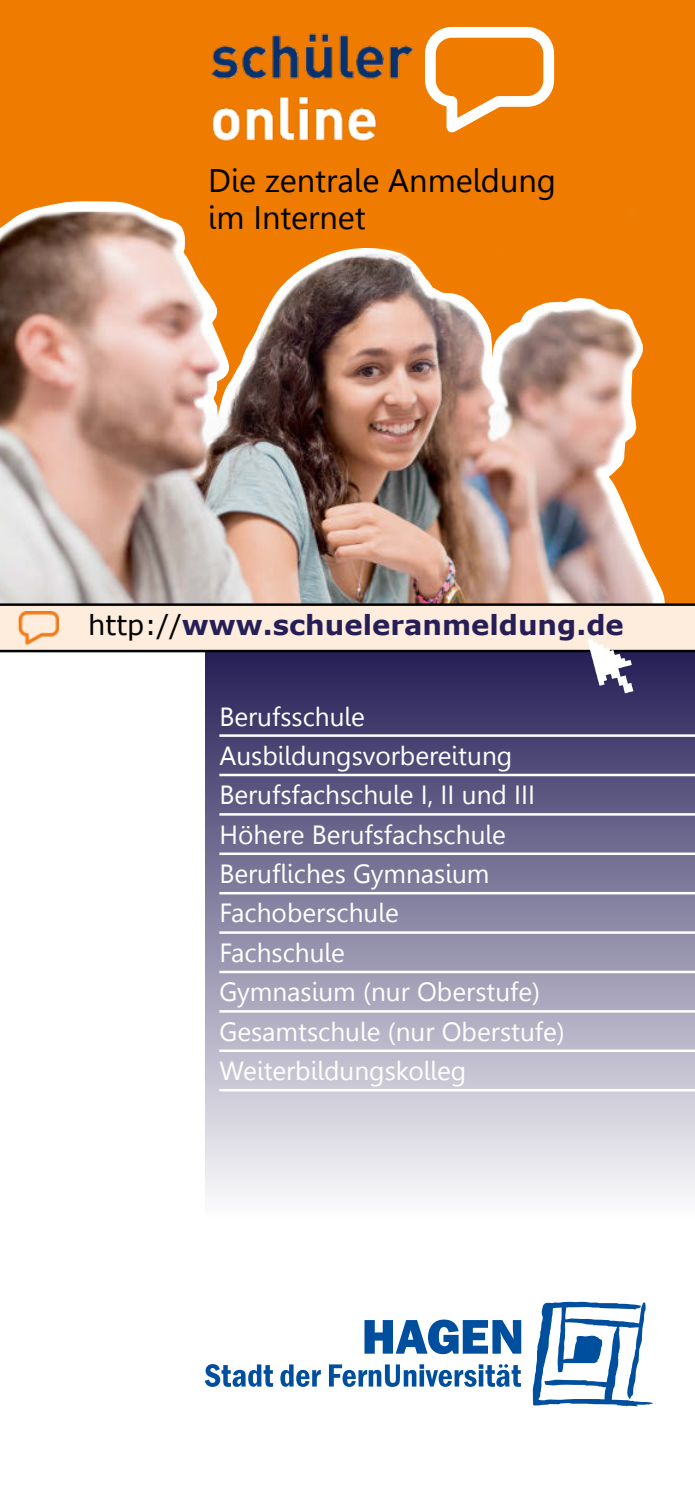
<style>
.page{position:relative;width:695px;height:1489px;background:#fff}
.page>*{position:absolute;margin:0;border:0;box-sizing:border-box;transform-origin:0 0}
.t1{font:32.5px/37.5px "Gisha";color:#000}
.t2{font:700 27.5px "Verdana";color:#261f57}
.t3{font:26.25px/39.5px "Gisha";color:#fff}
.s1{font-weight:400;color:#000}
</style>
<div class="page">
<div style="left:0;top:0;width:694px;height:603px;background:#ef7c00"></div>
<div style="left:205px;top:651px;width:489px;height:565px;background:linear-gradient(to bottom,#261f57,#fdfdfe)"></div>
<hr style="left:219px;top:734px;width:475px;height:2px;background:#fff">
<hr style="left:219px;top:773px;width:475px;height:3px;background:#fff">
<hr style="left:219px;top:813px;width:475px;height:2px;background:#fff">
<hr style="left:219px;top:852px;width:475px;height:3px;background:#fff">
<hr style="left:219px;top:891px;width:475px;height:3px;background:#fff">
<hr style="left:219px;top:931px;width:475px;height:2px;background:#fff">
<hr style="left:219px;top:970px;width:475px;height:3px;background:#fff">
<hr style="left:219px;top:1010px;width:475px;height:2px;background:#fff">
<hr style="left:219px;top:1049px;width:475px;height:2px;background:#fff">
<hr style="left:219px;top:1088px;width:475px;height:3px;background:#fff">
<img style="left:0;top:212px;width:665px;height:391px">
<svg style="left:0;top:603px;width:694px;height:49px;background:#e4d4c5"></svg>
<img style="left:17px;top:611px;width:41px;height:35px">
<img style="left:579px;top:630px;width:67px;height:69px">
<img style="left:211px;top:33px;width:203px;height:109px">
<div style="left:425px;top:27px;width:129px;height:80px;border:11px solid #fff;border-radius:22px"></div>
<svg style="left:532px;top:1301px;width:121px;height:105px"></svg>
<svg style="left:205px;top:1364px;width:68px;height:22px"></svg>
<svg style="left:280px;top:1364px;width:41px;height:22px"></svg>
<svg style="left:329px;top:1364px;width:192px;height:22px"></svg>
<svg style="left:364px;top:1319px;width:157px;height:34px"></svg>
<p class="t1" style="left:208px;top:162px;width:349px">Die zentrale Anmeldung im Internet</p>
<p class="t2" style="left:88px;top:607px;width:537px"><span class="s1">http://</span>www.schueleranmeldung.de</p>
<p class="t3" style="left:219px;top:696px;width:347px">Berufsschule<br>Ausbildungsvorbereitung<br>Berufsfachschule I, II und III<br>Höhere Berufsfachschule<br>Berufliches Gymnasium<br>Fachoberschule<br>Fachschule<br>Gymnasium (nur Oberstufe)<br>Gesamtschule (nur Oberstufe)<br>Weiterbildungskolleg</p>
</div>
